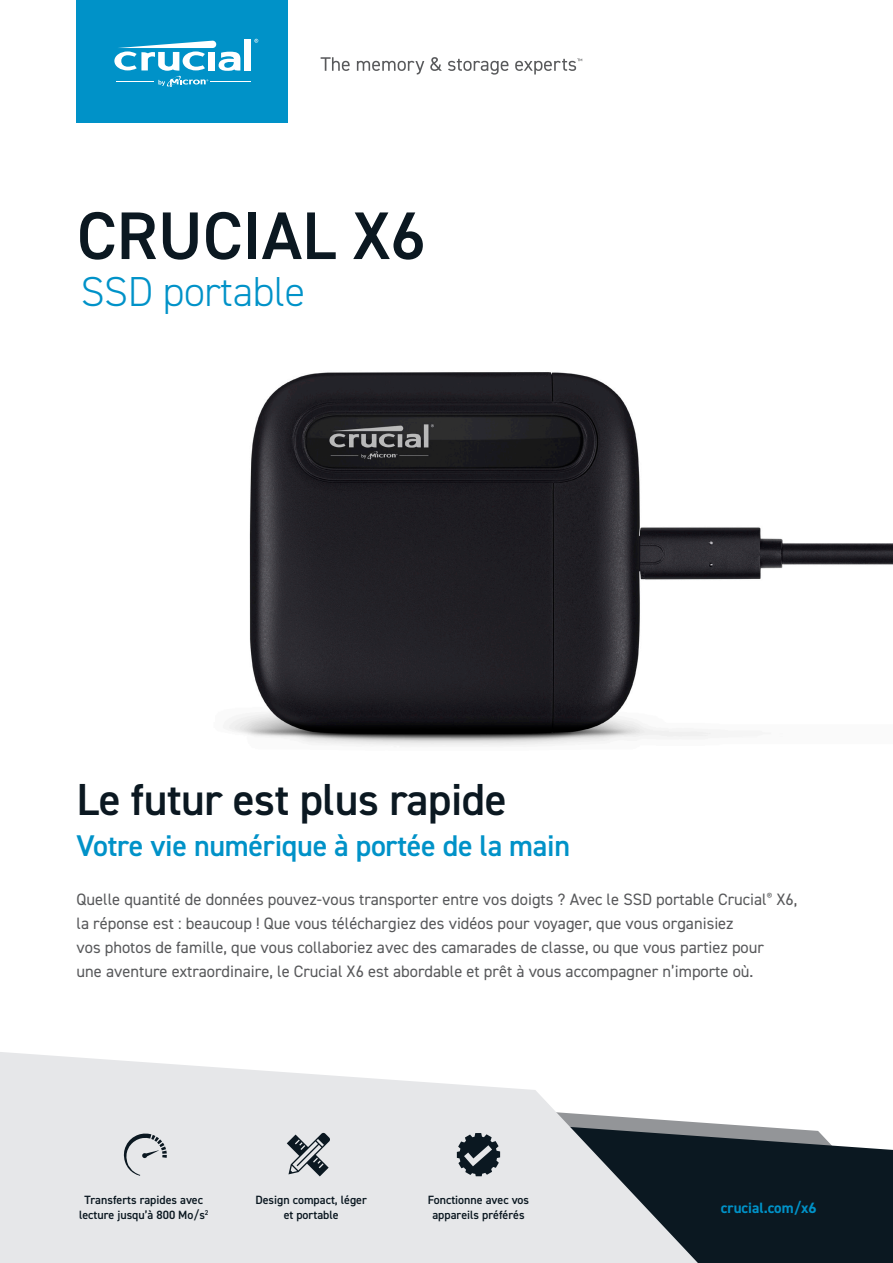
<style>
.page{position:relative;width:893px;height:1263px;background:#fff}
.page>*{position:absolute;margin:0;border:0;box-sizing:border-box;transform-origin:0 0}
.t1{font:600 67.5px "DIN2014";color:#0b1821}
.t2{font:600 45px "DIN2014";letter-spacing:-.01em;color:#0b1821}
.t3{font:300 42px "DIN2014";letter-spacing:-.01em;color:#0092c8}
.t4{font:600 30px "DIN2014";letter-spacing:-.01em;color:#0092c8}
.t5{font:16.5px/24px "DIN2014";color:#57585a}
.t6{font:700 15px "DIN2014";color:#0092c8}
.t7{font:600 12px/15px "DIN2014";color:#0b1821;text-align:center}
</style>
<div class="page">
<img style="left:229px;top:372px;width:664px;height:374px">
<svg style="left:698px;top:1122px;width:195px;height:141px;fill:#0b1821"></svg>
<svg style="left:0;top:1052px;width:698px;height:211px;fill:#e6e7e9"></svg>
<svg style="left:457px;top:1133px;width:43px;height:43px"></svg>
<svg style="left:121px;top:1131px;width:46px;height:45px"></svg>
<svg style="left:287px;top:1132px;width:43px;height:44px"></svg>
<div style="left:77px;top:0;width:211px;height:122px;background:#0092c8"></div>
<hr style="left:211px;top:82px;width:40px;height:1px;background:#fff">
<div style="left:245px;top:39px;width:6px;height:32px;background:#fff"></div>
<svg style="left:114px;top:41px;width:126px;height:46px"></svg>
<svg style="left:254px;top:39px;width:4px;height:4px"></svg>
<svg style="left:321px;top:57px;width:29px;height:14px"></svg>
<svg style="left:357px;top:61px;width:67px;height:13px"></svg>
<svg style="left:430px;top:57px;width:12px;height:14px"></svg>
<svg style="left:448px;top:59px;width:60px;height:16px"></svg>
<svg style="left:515px;top:59px;width:67px;height:15px"></svg>
<p class="t1" style="left:77px;top:191px;width:350px">CRUCIAL X6</p>
<p class="t3" style="left:81px;top:266px;width:226px">SSD portable</p>
<p class="t2" style="left:77px;top:769px;width:432px">Le futur est plus rapide</p>
<p class="t4" style="left:77px;top:825px;width:495px">Votre vie numérique à portée de la main</p>
<p class="t5" style="left:77px;top:887px;width:722px">Quelle quantité de données pouvez-vous transporter entre vos doigts ? Avec le SSD portable Crucial<sup>®</sup> X6, la réponse est : beaucoup ! Que vous téléchargiez des vidéos pour voyager, que vous organisiez<br>vos photos de famille, que vous collaboriez avec des camarades de classe, ou que vous partiez pour<br>une aventure extraordinaire, le Crucial X6 est abordable et prêt à vous accompagner n’importe où.</p>
<p class="t7" style="left:79px;top:1191px;width:131px">Transferts rapides avec lecture jusqu’à 800 Mo/s<sup>2</sup></p>
<p class="t7" style="left:255px;top:1191px;width:113px">Design compact, léger et portable</p>
<p class="t7" style="left:428px;top:1191px;width:103px">Fonctionne avec vos appareils préférés</p>
<p class="t6" style="left:721px;top:1197px;width:97px">crucial.com/x6</p>
</div>
